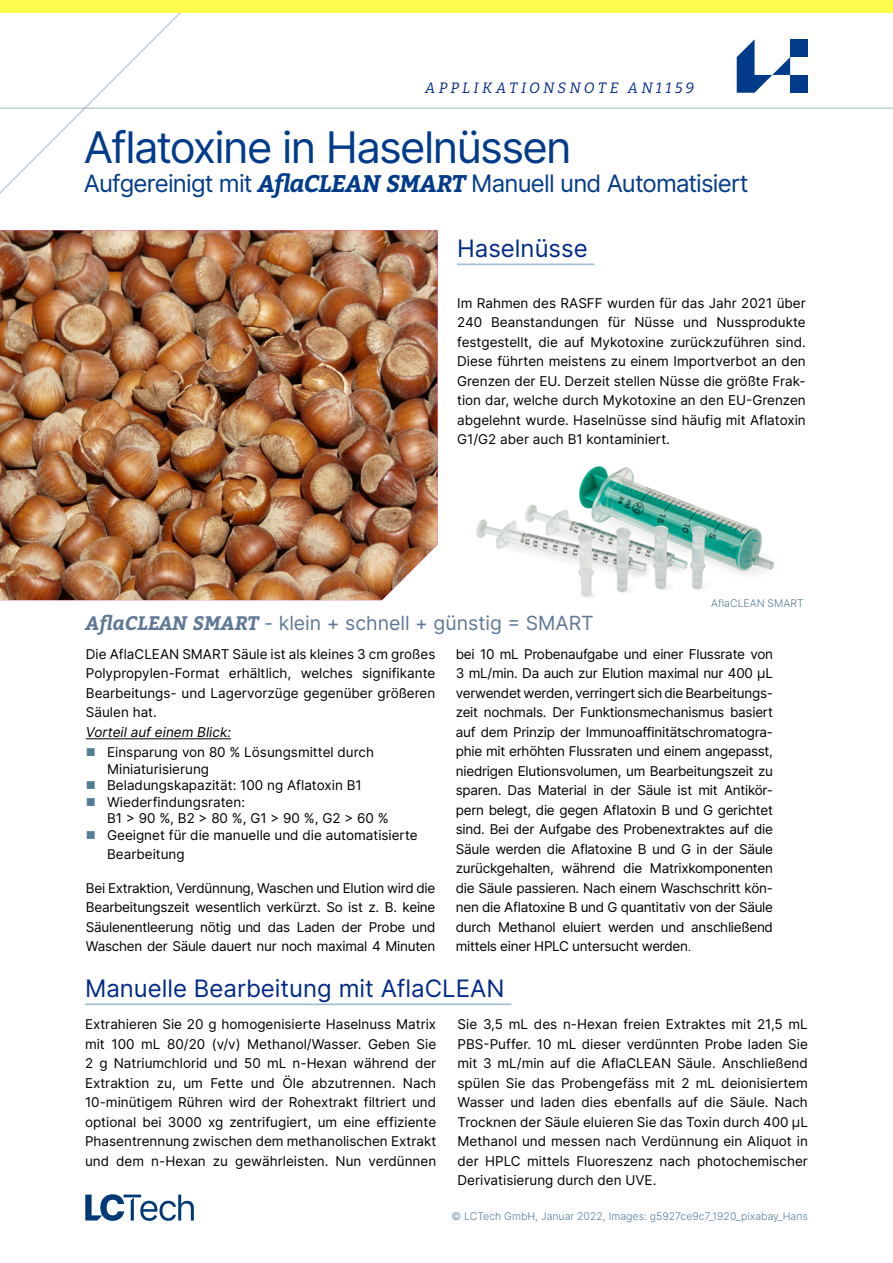
<style>
.page{position:relative;width:893px;height:1263px;background:#fff}
.page>*{position:absolute;margin:0;border:0;box-sizing:border-box;transform-origin:0 0}
.Headline_0{font:43.5px "Inter";letter-spacing:-.04em;color:#003b8b}
.Subline_0{font:24px "Inter";letter-spacing:-.035em;color:#003b8b}
.Headline_2{font:24px "Inter";color:#002a88}
.t1{font:19.5px "Inter";color:#5f7895}
.t2{font:italic 100 15px "Bitter";letter-spacing:.205em;color:#002a88}
.Fließtext-deutsch{font:13.5px/19.5px "Inter";color:#000;text-align:justify}
.Fließtext{font:13.5px/19.5px "Inter";color:#000}
.Bildunterschrift{font:10.5px "Inter";color:#527d96}
.s1{font-family:"Bitter";font-weight:700;font-style:italic}
</style>
<div class="page">
<hr style="left:0;top:107px;width:893px;height:2px;background:#527d96">
<svg style="left:0;top:13px;width:202px;height:181px"></svg>
<img style="left:0;top:230px;width:437px;height:370px">
<img style="left:476px;top:466px;width:298px;height:132px">
<hr style="left:457px;top:263px;width:137px;height:2px;background:#9dbdd0">
<hr style="left:85px;top:1003px;width:426px;height:2px;background:#9dbdd0">
<hr style="left:86px;top:738px;width:145px;height:1px;background:#000">
<div style="left:0;top:0;width:893px;height:13px;background:#fefd4e"></div>
<svg style="left:85px;top:1194px;width:109px;height:27px"></svg>
<svg style="left:737px;top:39px;width:53px;height:54px"></svg>
<div style="left:790px;top:39px;width:18px;height:18px;background:#003b8b"></div>
<div style="left:790px;top:75px;width:18px;height:18px;background:#003b8b"></div>
<p class="t2" style="left:425px;top:78px;width:270px">APPLIKATIONSNOTE AN1159</p>
<p class="Headline_0" style="left:84px;top:115px;width:489px">Aflatoxine in Haselnüssen</p>
<p class="Subline_0" style="left:84px;top:166px;width:666px">Aufgereinigt mit <span class="s1">AflaCLEAN SMART</span> Manuell und Automatisiert</p>
<p class="Headline_2" style="left:457px;top:231px;width:132px">Haselnüsse</p>
<p class="Fließtext-deutsch" style="left:457px;top:293px;width:350px">Im Rahmen des RASFF wurden für das Jahr 2021 über 240 Beanstandungen für Nüsse und Nussprodukte festgestellt, die auf Mykotoxine zurückzuführen sind.<br>Diese führten meistens zu einem Importverbot an den Grenzen der EU. Derzeit stellen Nüsse die größte Frak&shy;tion dar, welche durch Mykotoxine an den EU-Grenzen abgelehnt wurde. Haselnüsse sind häufig mit Aflatoxin G1/G2 aber auch B1 kontaminiert.</p>
<p class="t1" style="left:85px;top:609px;width:510px"><span class="s1">AflaCLEAN SMART</span> - klein + schnell + günstig = SMART</p>
<p class="Bildunterschrift" style="left:711px;top:596px;width:94px">AflaCLEAN SMART</p>
<p class="Fließtext-deutsch" style="left:86px;top:644px;width:351px">Die AflaCLEAN SMART Säule ist als kleines 3 cm großes Polypropylen-Format erhältlich, welches signifikante Bearbeitungs- und Lagervorzüge gegenüber größeren Säulen hat.</p>
<p class="Fließtext-deutsch" style="left:86px;top:722px;width:147px">Vorteil auf einem Blick:</p>
<p class="Fließtext" style="left:107px;top:744px;width:268px;line-height:16.5px">Einsparung von 80 % Lösungsmittel durch<br>Miniaturisierung</p>
<p class="Fließtext" style="left:107px;top:775px;width:256px">Beladungskapazität: 100 ng Aflatoxin B1</p>
<p class="Fließtext" style="left:107px;top:793px;width:283px;line-height:16.5px">Wiederfindungsraten:<br>B1 &gt; 90 %, B2 &gt; 80 %, G1 &gt; 90 %, G2 &gt; 60 %</p>
<p class="Fließtext" style="left:107px;top:825px;width:312px">Geeignet für die manuelle und die automatisierte<br>Bearbeitung</p>
<p class="Fließtext" style="left:86px;top:878px;width:351px;text-align:justify">Bei Extraktion, Verdünnung, Waschen und Elution wird die Bearbeitungszeit wesentlich verkürzt. So ist z. B. keine Säulenentleerung nötig und das Laden der Probe und Waschen der Säule dauert nur noch maximal 4 Minuten</p>
<p class="Fließtext" style="left:456px;top:644px;width:319px;text-align:justify">bei 10 mL Probenaufgabe und einer Flussrate von 3 mL/min. Da auch zur Elution maximal nur 400 µL verwendet werden, verringert sich die Bearbeitungs&shy;zeit nochmals. Der Funktionsmechanismus basiert auf dem Prinzip der Immunoaffinitätschromatogra&shy;phie mit erhöhten Flussraten und einem angepasst, niedrigen Elutionsvolumen, um Bearbeitungszeit zu sparen. Das Material in der Säule ist mit Antikör&shy;pern belegt, die gegen Aflatoxin B und G gerichtet sind. Bei der Aufgabe des Probenextraktes auf die Säule werden die Aflatoxine B und G in der Säule zurückgehalten, während die Matrixkomponenten die Säule passieren. Nach einem Waschschritt kön&shy;nen die Aflatoxine B und G quantitativ von der Säule durch Methanol eluiert werden und anschließend mittels einer HPLC untersucht werden.</p>
<p class="Headline_2" style="left:85px;top:971px;width:421px">Manuelle Bearbeitung mit AflaCLEAN</p>
<p class="Fließtext-deutsch" style="left:85px;top:1014px;width:353px">Extrahieren Sie 20 g homogenisierte Haselnuss Matrix mit 100 mL 80/20 (v/v) Methanol/Wasser. Geben Sie 2 g Natriumchlorid und 50 mL n-Hexan während der Extraktion zu, um Fette und Öle abzutrennen. Nach 10-minütigem Rühren wird der Rohextrakt filtriert und optional bei 3000 xg zentrifugiert, um eine effiziente Phasentrennung zwischen dem methanolischen Extrakt und dem n-Hexan zu gewährleisten. Nun verdünnen</p>
<p class="Fließtext-deutsch" style="left:458px;top:1014px;width:352px">Sie 3,5 mL des n-Hexan freien Extraktes mit 21,5 mL PBS-Puffer. 10 mL dieser verdünnten Probe laden Sie mit 3 mL/min auf die AflaCLEAN Säule. Anschließend spülen Sie das Probengefäss mit 2 mL deionisiertem Wasser und laden dies ebenfalls auf die Säule. Nach Trocknen der Säule eluieren Sie das Toxin durch 400 µL Methanol und messen nach Verdünnung ein Aliquot in der HPLC mittels Fluoreszenz nach photochemischer Derivatisierung durch den UVE.</p>
<p class="Bildunterschrift" style="left:452px;top:1208px;width:358px">© LCTech GmbH, Januar 2022, Images: g5927ce9c7_1920_pixabay_Hans</p>
</div>
